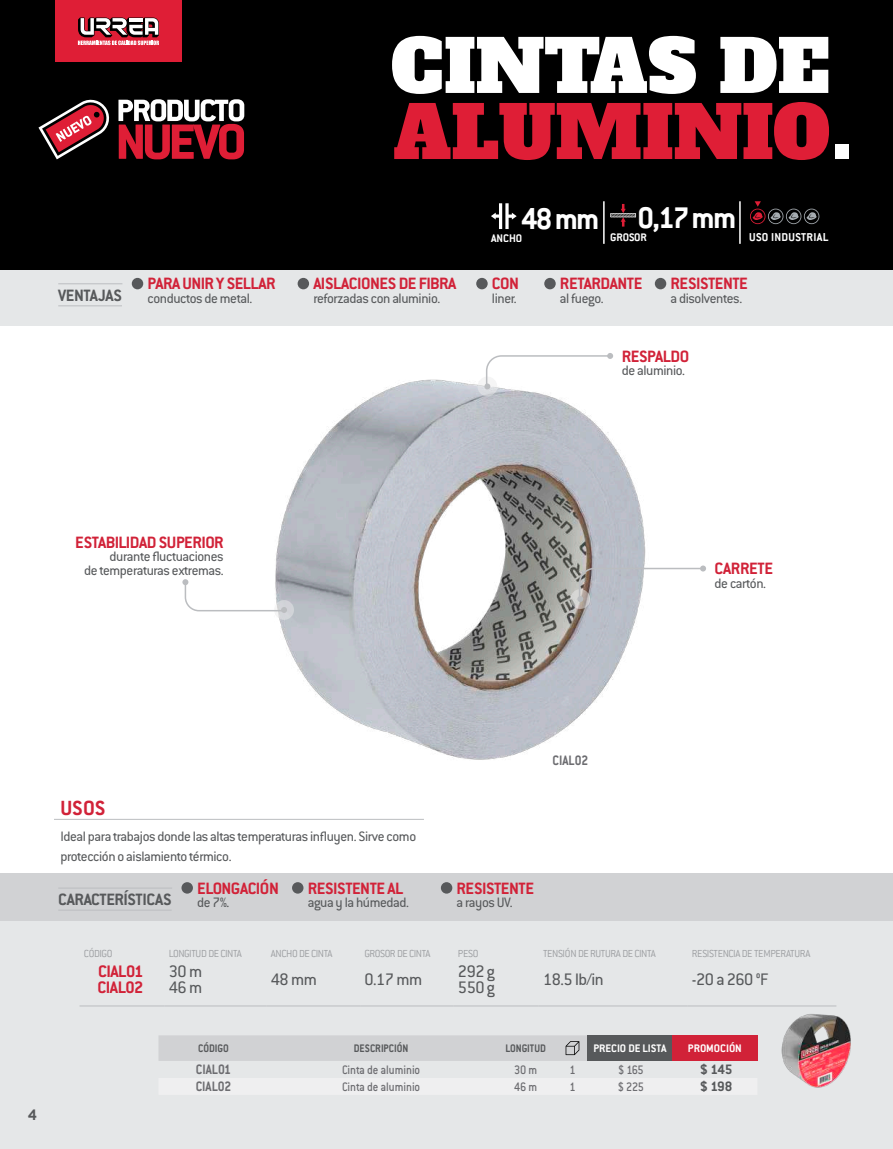
<style>
.page{position:relative;width:893px;height:1149px;background:#fff}
.page>*{position:absolute;margin:0;border:0;box-sizing:border-box;transform-origin:0 0}
.t1{font:72px/66px "Alfa Slab One";color:#fff}
.t2{font:700 32.85px "Conduit ITC";letter-spacing:-.055em;color:#fff}
.t3{font:700 22.5px "Conduit ITC Std";color:#d12238}
.t4{font:18.3px/16.5px "Conduit ITC Std";letter-spacing:-.025em;color:#57595b}
.t5{font:700 18.3px/16.5px "Conduit ITC Std";letter-spacing:-.025em;color:#d12238}
.t6{font:700 18px "Conduit ITC Std";letter-spacing:-.025em;color:#d12238}
.t7{font:700 18px "Conduit ITC Std";letter-spacing:-.025em;color:#57595b}
.t8{font:15px/19.5px "Conduit ITC Std";letter-spacing:-.025em;color:#57595b}
.t9{font:700 15px "Conduit ITC Std";color:#6d6d71;scale:.9 1}
.t10{font:700 15px "Conduit ITC Std";letter-spacing:-.025em;color:#57595b}
.t11{font:700 15px "Gotham";color:#57595b;scale:.9 1}
.t12{font:500 13.5px "Conduit ITC Std";color:#6d6d71;scale:.9 1}
.t13{font:700 12.6px "Conduit ITC";letter-spacing:.015em;color:#fff}
.t14{font:700 12.15px "Conduit ITC";letter-spacing:-.01em;color:#fff}
.t15{font:700 12px "Conduit ITC Std";color:#57595b;scale:.9 1}
.t16{font:700 12px "Conduit ITC Std";color:#fff}
.t17{font:300 11.25px "Conduit ITC";letter-spacing:-.04em;color:#9d9fa2}
.s1{color:#df1e36}
.s2{font-size:87px}
</style>
<div class="page">
<div style="left:0;top:270px;width:893px;height:56px;background:#e5e7e8"></div>
<div style="left:0;top:0;width:893px;height:270px;background:#000"></div>
<svg style="left:118px;top:99px;width:126px;height:60px"></svg>
<svg style="left:38px;top:99px;width:71px;height:60px"></svg>
<div style="left:0;top:920px;width:893px;height:228px;background:#e5e7e8"></div>
<div style="left:0;top:873px;width:893px;height:47px;background:#d1d2d4"></div>
<img style="left:275px;top:379px;width:371px;height:381px">
<img style="left:781px;top:1014px;width:70px;height:74px">
<hr style="left:80px;top:1005px;width:85px;height:1px;background:#bbbdc0">
<hr style="left:165px;top:1005px;width:102px;height:1px;background:#bbbdc0">
<hr style="left:267px;top:1005px;width:93px;height:1px;background:#bbbdc0">
<hr style="left:360px;top:1005px;width:94px;height:1px;background:#bbbdc0">
<hr style="left:454px;top:1005px;width:85px;height:1px;background:#bbbdc0">
<hr style="left:539px;top:1005px;width:149px;height:1px;background:#bbbdc0">
<hr style="left:688px;top:1005px;width:148px;height:1px;background:#bbbdc0">
<div style="left:587px;top:1035px;width:85px;height:25px;background:#57595b"></div>
<div style="left:672px;top:1035px;width:85px;height:25px;background:#d12238"></div>
<div style="left:158px;top:1035px;width:429px;height:25px;background:#d1d2d4"></div>
<hr style="left:58px;top:887px;width:114px;height:1px;background:#bbbdc0">
<hr style="left:58px;top:909px;width:114px;height:1px;background:#bbbdc0">
<div style="left:292px;top:881px;width:11px;height:12px;background:#57595b;border-radius:50%"></div>
<svg style="left:181px;top:881px;width:12px;height:12px"></svg>
<div style="left:441px;top:881px;width:11px;height:12px;background:#57595b;border-radius:50%"></div>
<hr style="left:54px;top:818px;width:370px;height:1px;background:#bbbdc0">
<hr style="left:58px;top:283px;width:64px;height:1px;background:#bbbdc0">
<hr style="left:58px;top:305px;width:64px;height:1px;background:#bbbdc0">
<div style="left:132px;top:278px;width:11px;height:11px;background:#57595b;border-radius:50%"></div>
<div style="left:298px;top:278px;width:11px;height:11px;background:#57595b;border-radius:50%"></div>
<div style="left:476px;top:278px;width:12px;height:11px;background:#57595b;border-radius:50%"></div>
<div style="left:544px;top:278px;width:12px;height:11px;background:#57595b;border-radius:50%"></div>
<div style="left:655px;top:278px;width:11px;height:11px;background:#57595b;border-radius:50%"></div>
<hr style="left:603px;top:201px;width:2px;height:43px;background:#fff">
<hr style="left:739px;top:201px;width:2px;height:43px;background:#fff">
<svg style="left:491px;top:203px;width:26px;height:26px"></svg>
<svg style="left:610px;top:204px;width:26px;height:22px"></svg>
<svg style="left:610px;top:213px;width:26px;height:4px"></svg>
<hr style="left:611px;top:214px;width:24px;height:2px;background:#fff">
<svg style="left:750px;top:201px;width:69px;height:23px"></svg>
<div style="left:477px;top:376px;width:20px;height:20px;background:linear-gradient(to bottom,#fff,#cfd2d7);border-radius:50%"></div>
<svg style="left:570px;top:589px;width:20px;height:19px"></svg>
<svg style="left:274px;top:600px;width:20px;height:19px"></svg>
<svg style="left:484px;top:353px;width:129px;height:36px"></svg>
<svg style="left:577px;top:565px;width:129px;height:37px"></svg>
<svg style="left:182px;top:579px;width:105px;height:33px"></svg>
<div style="left:55px;top:0;width:127px;height:62px;background:#df1e36"></div>
<svg style="left:78px;top:18px;width:81px;height:27px"></svg>
<h1 class="t1" style="left:391px;top:35px;width:464px">CINTAS DE<br><span class="s1">ALUMINIO</span><span class="s2">.</span></h1>
<p class="t7" style="left:58px;top:284px;width:65px">VENTAJAS</p>
<p class="t6" style="left:147px;top:272px;width:130px">PARA UNIR Y SELLAR</p>
<p class="t8" style="left:147px;top:288px;width:106px">conductos de metal.</p>
<p class="t6" style="left:313px;top:272px;width:145px">AISLACIONES DE FIBRA</p>
<p class="t8" style="left:313px;top:288px;width:129px">reforzadas con aluminio.</p>
<h2 class="t2" style="left:521px;top:199px;width:80px">48 mm</h2>
<p class="t14" style="left:491px;top:231px;width:33px">ANCHO</p>
<h2 class="t2" style="left:638px;top:198px;width:100px">0,17 mm</h2>
<p class="t14" style="left:610px;top:230px;width:38px">GROSOR</p>
<p class="t13" style="left:749px;top:229px;width:81px">USO INDUSTRIAL</p>
<p class="t6" style="left:492px;top:272px;width:29px">CON</p>
<p class="t8" style="left:492px;top:288px;width:26px">liner.</p>
<p class="t6" style="left:560px;top:272px;width:84px">RETARDANTE</p>
<p class="t8" style="left:560px;top:288px;width:45px">al fuego.</p>
<p class="t6" style="left:670px;top:272px;width:79px">RESISTENTE</p>
<p class="t8" style="left:670px;top:288px;width:73px">a disolventes.</p>
<p class="t6" style="left:622px;top:345px;width:69px">RESPALDO</p>
<p class="t8" style="left:622px;top:360px;width:65px">de aluminio.</p>
<p class="t6" style="left:75px;top:531px;width:150px">ESTABILIDAD SUPERIOR</p>
<p class="t8" style="left:84px;top:549px;width:141px;line-height:13.5px;text-align:right">durante fluctuaciones<br>de temperaturas extremas.</p>
<p class="t6" style="left:715px;top:557px;width:60px">CARRETE</p>
<p class="t8" style="left:715px;top:572px;width:53px">de cartón.</p>
<p class="t11" style="left:28px;top:1106px;width:12px">4</p>
<h3 class="t3" style="left:60px;top:794px;width:47px">USOS</h3>
<p class="t8" style="left:60px;top:826px;width:357px">Ideal para trabajos donde las altas temperaturas influyen. Sirve como protección o aislamiento térmico.</p>
<p class="t7" style="left:58px;top:888px;width:115px">CARACTERÍSTICAS</p>
<p class="t6" style="left:197px;top:876px;width:83px">ELONGACIÓN</p>
<p class="t8" style="left:197px;top:891px;width:34px">de 7%.</p>
<p class="t6" style="left:308px;top:876px;width:97px">RESISTENTE AL</p>
<p class="t8" style="left:308px;top:891px;width:103px">agua y la húmedad.</p>
<p class="t9" style="left:553px;top:750px;width:41px">CIAL02</p>
<p class="t6" style="left:457px;top:876px;width:79px">RESISTENTE</p>
<p class="t8" style="left:457px;top:891px;width:57px">a rayos UV.</p>
<p class="t17" style="left:84px;top:946px;width:30px">CÓDIGO</p>
<p class="t17" style="left:169px;top:946px;width:74px">LONGITUD DE CINTA</p>
<p class="t17" style="left:271px;top:946px;width:63px">ANCHO DE CINTA</p>
<p class="t17" style="left:364px;top:946px;width:68px">GROSOR DE CINTA</p>
<p class="t17" style="left:458px;top:946px;width:22px">PESO</p>
<p class="t17" style="left:543px;top:946px;width:114px">TENSIÓN DE RUTURA DE CINTA</p>
<p class="t17" style="left:692px;top:946px;width:120px">RESISTENCIA DE TEMPERATURA</p>
<p class="t5" style="left:97px;top:961px;width:47px">CIAL01<br>CIAL02</p>
<p class="t4" style="left:169px;top:961px;width:35px">30 m<br>46 m</p>
<p class="t4" style="left:271px;top:970px;width:47px">48 mm</p>
<p class="t4" style="left:364px;top:970px;width:59px">0.17 mm</p>
<p class="t4" style="left:458px;top:961px;width:38px">292 g<br>550 g</p>
<p class="t4" style="left:543px;top:970px;width:62px">18.5 lb/in</p>
<p class="t4" style="left:692px;top:970px;width:78px">-20 a 260 °F</p>
<p class="t15" style="left:198px;top:1040px;width:35px">CÓDIGO</p>
<p class="t15" style="left:354px;top:1040px;width:62px">DESCRIPCIÓN</p>
<p class="t15" style="left:506px;top:1040px;width:46px">LONGITUD</p>
<p class="t16" style="left:593px;top:1040px;width:75px">PRECIO DE LISTA</p>
<p class="t16" style="left:688px;top:1040px;width:55px">PROMOCIÓN</p>
<p class="t9" style="left:196px;top:1059px;width:40px">CIAL01</p>
<p class="t12" style="left:342px;top:1060px;width:88px">Cinta de aluminio</p>
<p class="t12" style="left:514px;top:1060px;width:27px">30 m</p>
<p class="t12" style="left:569px;top:1060px;width:8px">1</p>
<p class="t12" style="left:618px;top:1060px;width:30px">$ 165</p>
<p class="t10" style="left:700px;top:1059px;width:34px">$ 145</p>
<p class="t9" style="left:196px;top:1076px;width:41px">CIAL02</p>
<p class="t12" style="left:342px;top:1077px;width:88px">Cinta de aluminio</p>
<p class="t12" style="left:514px;top:1077px;width:27px">46 m</p>
<p class="t12" style="left:569px;top:1077px;width:8px">1</p>
<p class="t12" style="left:618px;top:1077px;width:31px">$ 225</p>
<p class="t10" style="left:700px;top:1076px;width:34px">$ 198</p>
</div>
